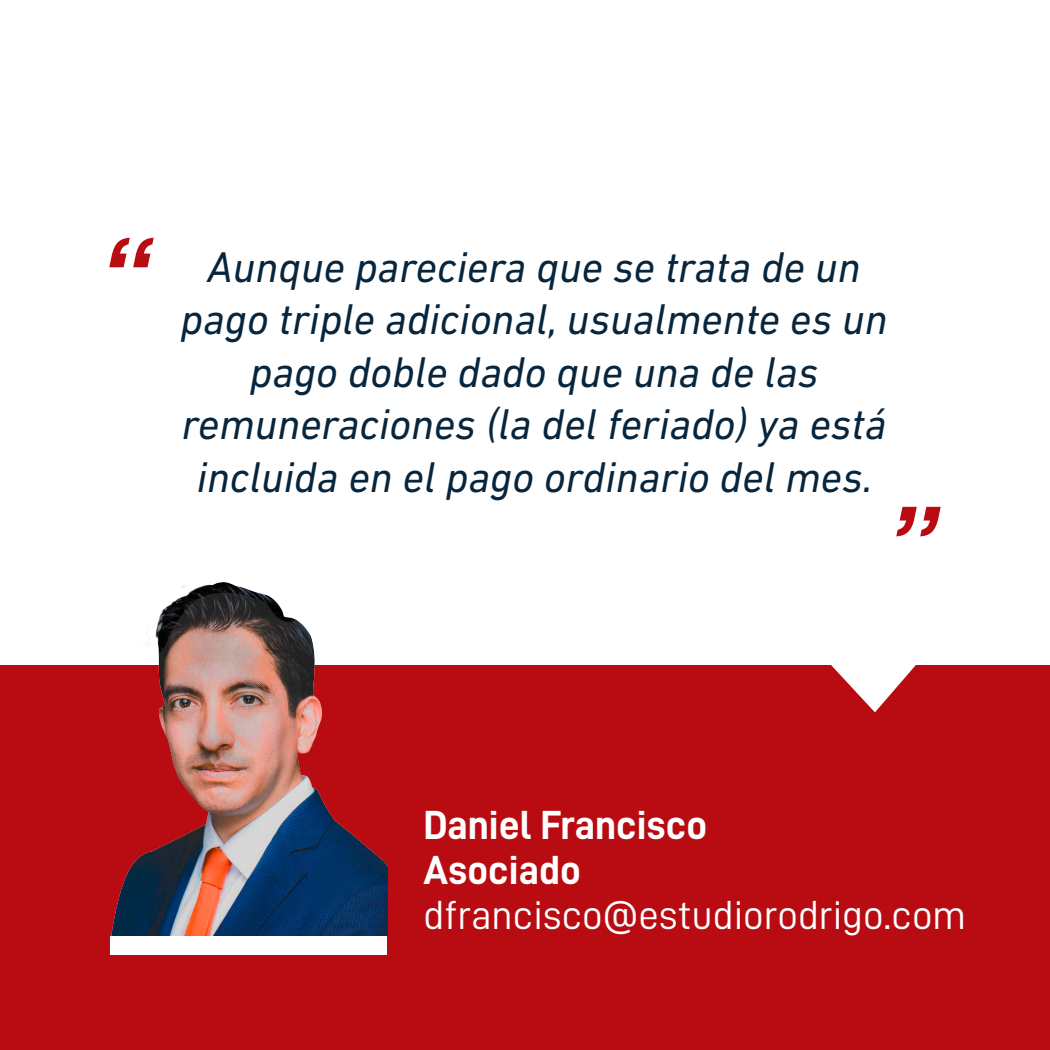
<style>
.page{position:relative;width:1050px;height:1050px;background:#fff}
.page>*{position:absolute;margin:0;border:0;box-sizing:border-box;transform-origin:0 0}
.t1{font:italic 700 101.41px "Arial";color:#b80c12}
.t2{font:italic 43.75px/52.5px "DIN Next LT Pro";color:#07253c;text-align:center}
.t3{font:40.77px "D DIN";color:#fff}
.t4{font:40.77px/44.8px "D DIN Bold";color:#fff}
</style>
<div class="page">
<div style="left:0;top:665px;width:1050px;height:385px;background:#b80c12"></div>
<svg style="left:831px;top:665px;width:85px;height:47px"></svg>
<img style="left:111px;top:582px;width:276px;height:354px">
<div style="left:110px;top:936px;width:277px;height:19px;background:#fff"></div>
<h1 class="t1" style="left:97px;top:208px;width:52px">“</h1>
<p class="t2" style="left:181px;top:240px;width:709px">Aunque pareciera que se trata de un pago triple adicional, usualmente es un pago doble dado que una de las remuneraciones (la del feriado) ya está incluida en el pago ordinario del mes.</p>
<h1 class="t1" style="left:953px;top:566px;width:52px;rotate:-180deg">“</h1>
<p class="t4" style="left:424px;top:802px;width:285px">Daniel Francisco<br>Asociado</p>
<p class="t3" style="left:424px;top:893px;width:544px">dfrancisco@estudiorodrigo.com</p>
</div>
